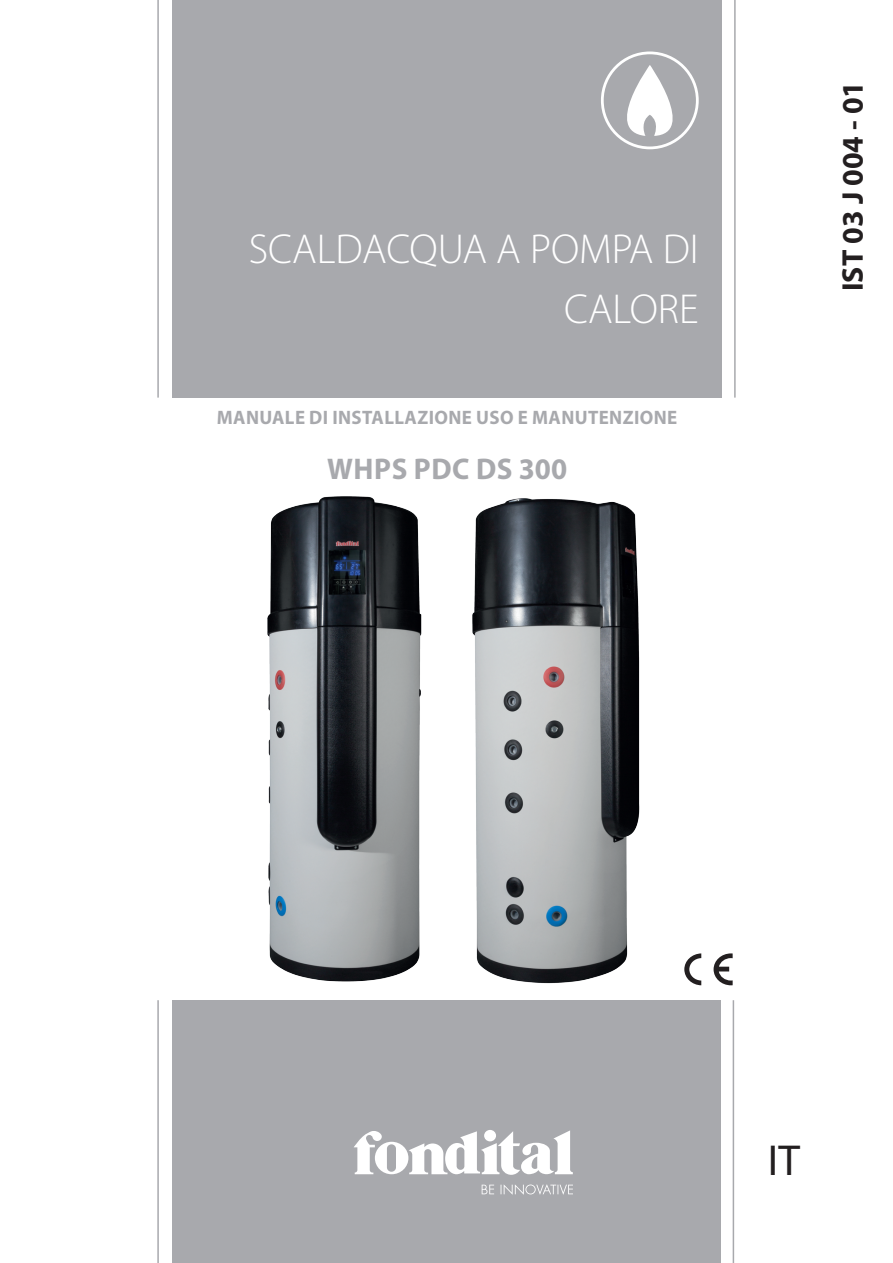
<style>
.page{position:relative;width:893px;height:1263px;background:#fff}
.page>*{position:absolute;margin:0;border:0;box-sizing:border-box;transform-origin:0 0}
.t1{font:43.5px "Myriad Pro";color:#231f20}
.t2{font:300 42px/60px "Myriad Pro";color:#fff;text-align:right}
.t3{font:700 30px "Myriad Pro";color:#231f20}
.t4{font:700 30px "Myriad Pro";letter-spacing:.02em;color:#a8a9ad}
.t5{font:700 19.5px "Myriad Pro";letter-spacing:.02em;color:#a8a9ad}
</style>
<div class="page">
<div style="left:172px;top:0;width:550px;height:398px;background:#a8a9ad"></div>
<div style="left:172px;top:1000px;width:548px;height:263px;background:#a8a9ad"></div>
<svg style="left:482px;top:1185px;width:12px;height:9px"></svg>
<svg style="left:501px;top:1184px;width:72px;height:11px"></svg>
<svg style="left:354px;top:1130px;width:219px;height:45px"></svg>
<svg style="left:684px;top:953px;width:17px;height:32px"></svg>
<svg style="left:714px;top:953px;width:19px;height:32px"></svg>
<svg style="left:602px;top:53px;width:95px;height:95px"></svg>
<div style="left:601px;top:51px;width:98px;height:98px;border:3px solid #fff;border-radius:50%"></div>
<svg style="left:601px;top:65px;width:97px;height:71px"></svg>
<hr style="left:157px;top:0;width:2px;height:398px;background:#a8a9ad">
<hr style="left:157px;top:1000px;width:2px;height:263px;background:#a8a9ad">
<hr style="left:734px;top:0;width:2px;height:398px;background:#a8a9ad">
<hr style="left:733px;top:1000px;width:1px;height:263px;background:#a8a9ad">
<img style="left:267px;top:496px;width:155px;height:486px">
<img style="left:472px;top:498px;width:168px;height:486px">
<h2 class="t2" style="left:249px;top:218px;width:451px">SCALDACQUA A POMPA DI<br>CALORE</h2>
<p class="t5" style="left:217px;top:406px;width:462px">MANUALE DI INSTALLAZIONE USO E MANUTENZIONE</p>
<h3 class="t4" style="left:327px;top:452px;width:241px">WHPS PDC DS 300</h3>
<h3 class="t3" style="left:836px;top:291px;width:212px;rotate:-90deg">IST 03 J 004 - 01</h3>
<h1 class="t1" style="left:768px;top:1137px;width:34px">IT</h1>
</div>
